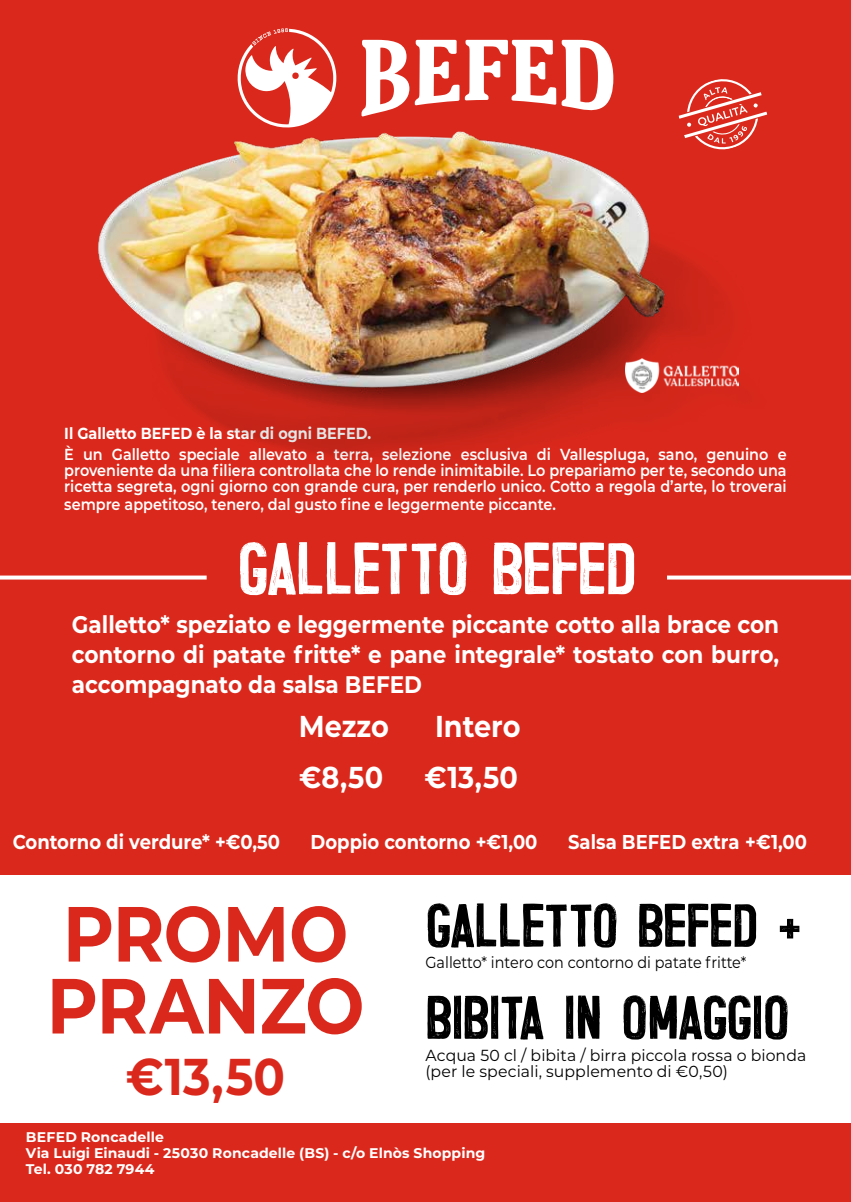
<style>
.page{position:relative;width:851px;height:1202px;background:#fff}
.page>*{position:absolute;margin:0;border:0;box-sizing:border-box;transform-origin:0 0}
.t1{font:700 78px/72px "Montserrat";letter-spacing:-.005em;color:#da291c;scale:.9 1}
.t2{font:60px "Trincha";letter-spacing:-.02em;color:#fff}
.t3{font:700 51.6px "Montserrat";color:#da291c;scale:.9 1}
.t4{font:50px/92px "Trincha";letter-spacing:-.02em;color:#000}
.t5{font:700 30.2px "Montserrat";color:#fff;scale:.9 1}
.t6{font:700 24px/30px "Montserrat";color:#fff;text-align:justify;scale:.9 1}
.t7{font:700 20px "Montserrat";color:#fff;scale:.9 1}
.t8{font:600 16px/16px "Montserrat";color:#fff;text-align:justify;scale:.9 1}
.t9{font:16px/16px "Montserrat";color:#000}
.t10{font:16px "Montserrat";color:#000;scale:.9 1}
.t11{font:700 16px "Montserrat";color:#fff;scale:.9 1}
.t12{font:700 14px/16px "Montserrat";letter-spacing:.01em;color:#fff}
</style>
<div class="page">
<div style="left:0;top:0;width:850px;height:874px;background:#da291c"></div>
<div style="left:0;top:1124px;width:850px;height:78px;background:#da291c"></div>
<svg style="left:237px;top:28px;width:99px;height:82px"></svg>
<svg style="left:362px;top:40px;width:97px;height:70px"></svg>
<svg style="left:465px;top:40px;width:148px;height:70px"></svg>
<svg style="left:687px;top:79px;width:75px;height:31px"></svg>
<svg style="left:667px;top:576px;width:183px;height:4px"></svg>
<svg style="left:0;top:576px;width:207px;height:4px"></svg>
<img style="left:97px;top:110px;width:671px;height:348px">
<img style="left:625px;top:359px;width:113px;height:33px">
<p class="t11" style="left:64px;top:421px;width:342px">Il Galletto BEFED è la star di ogni BEFED.</p>
<p class="t8" style="left:64px;top:446px;width:804px">È un Galletto speciale allevato a terra, selezione esclusiva di Vallespluga, sano, genuino e proveniente da una filiera controllata che lo rende inimitabile. Lo prepariamo per te, secondo una ricetta segreta, ogni giorno con grande cura, per renderlo unico. Cotto a regola d’arte, lo troverai</p>
<p class="t8" style="left:64px;top:496px;width:547px">sempre appetitoso, tenero, dal gusto fine e leggermente piccante.</p>
<h2 class="t2" style="left:237px;top:523px;width:400px">GALLETTO BEFED</h2>
<h3 class="t6" style="left:72px;top:608px;width:787px">Galletto* speziato e leggermente piccante cotto alla brace con contorno di patate fritte* e pane integrale* tostato con burro, accompagnato da salsa BEFED</h3>
<h3 class="t5" style="left:299px;top:705px;width:102px">Mezzo</h3>
<h3 class="t5" style="left:435px;top:705px;width:96px">Intero</h3>
<h3 class="t5" style="left:299px;top:756px;width:95px">€8,50</h3>
<h3 class="t5" style="left:424px;top:756px;width:105px">€13,50</h3>
<p class="t7" style="left:13px;top:827px;width:298px">Contorno di verdure* +€0,50</p>
<p class="t7" style="left:310px;top:827px;width:253px">Doppio contorno +€1,00</p>
<p class="t7" style="left:568px;top:827px;width:267px">Salsa BEFED extra +€1,00</p>
<h1 class="t1" style="left:47px;top:894px;width:354px">PROMO<br>PRANZO</h1>
<h3 class="t4" style="left:425px;top:874px;width:377px">GALLETTO BEFED +<br>BIBITA IN OMAGGIO</h3>
<p class="t10" style="left:425px;top:951px;width:358px">Galletto* intero con contorno di patate fritte*</p>
<h3 class="t3" style="left:126px;top:1039px;width:178px">€13,50</h3>
<p class="t9" style="left:425px;top:1046px;width:382px">Acqua 50 cl / bibita / birra piccola rossa o bionda (per le speciali, supplemento di €0,50)</p>
<p class="t12" style="left:26px;top:1128px;width:461px">BEFED Roncadelle<br>Via Luigi Einaudi - 25030 Roncadelle (BS) - c/o Elnòs Shopping<br>Tel. 030 782 7944</p>
</div>
